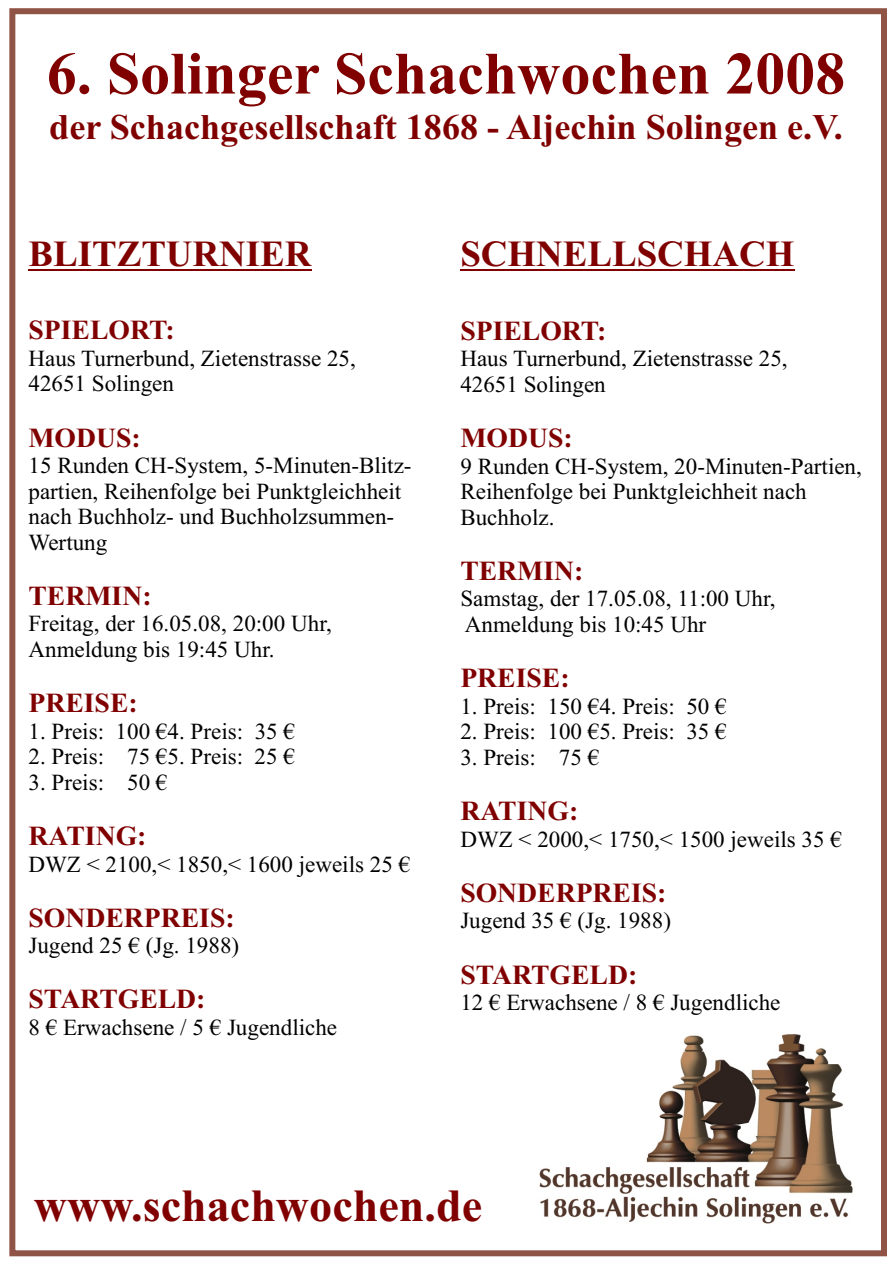
<style>
.page{position:relative;width:894px;height:1263px;background:#fff}
.page>*{position:absolute;margin:0;border:0;box-sizing:border-box;transform-origin:0 0}
.t1{font:700 60px "Times New Roman";color:#800000}
.t2{font:700 46.05px "Times New Roman";color:#800000}
.t3{font:700 36.9px "Times New Roman";color:#800000}
.t4{font:700 36.15px "Times New Roman";color:#800000}
.t5{font:700 27.75px "Times New Roman";color:#800000}
.t6{font:700 27.6px "Times New Roman";color:#800000}
.t7{font:23.1px/25.5px "Times New Roman";color:#000}
</style>
<div class="page">
<hr style="left:29px;top:269px;width:283px;height:2px;background:#800000">
<img style="left:539px;top:1034px;width:314px;height:190px">
<hr style="left:460px;top:270px;width:335px;height:1px;background:#800000">
<div style="left:9px;top:8px;width:878px;height:1248px;border:6px solid #8f5445"></div>
<h1 class="t1" style="left:47px;top:53px;width:800px">6. Solinger Schachwochen 2008</h1>
<h3 class="t4" style="left:49px;top:114px;width:795px">der Schachgesellschaft 1868 - Aljechin Solingen e.V.</h3>
<h3 class="t3" style="left:29px;top:241px;width:285px">BLITZTURNIER</h3>
<p class="t6" style="left:29px;top:321px;width:148px">SPIELORT:</p>
<p class="t7" style="left:29px;top:348px;width:329px">Haus Turnerbund, Zietenstrasse 25,<br>42651 Solingen</p>
<p class="t6" style="left:29px;top:428px;width:114px">MODUS:</p>
<p class="t7" style="left:29px;top:455px;width:385px">15 Runden CH-System, 5-Minuten-Blitz&shy;partien, Reihenfolge bei Punktgleichheit nach Buchholz- und Buchholzsummen-<br>Wertung</p>
<p class="t6" style="left:29px;top:586px;width:125px">TERMIN:</p>
<p class="t7" style="left:28px;top:613px;width:305px">Freitag, der 16.05.08, 20:00 Uhr,<br>Anmeldung bis 19:45 Uhr.</p>
<p class="t6" style="left:29px;top:694px;width:111px">PREISE:</p>
<p class="t7" style="left:28px;top:720px;width:268px">1. Preis: 100 €4. Preis: 35 €</p>
<p class="t7" style="left:28px;top:746px;width:268px">2. Preis: 75 €5. Preis: 25 €</p>
<p class="t7" style="left:28px;top:772px;width:141px">3. Preis: 50 €</p>
<p class="t6" style="left:29px;top:826px;width:119px">RATING:</p>
<p class="t7" style="left:28px;top:853px;width:383px">DWZ &lt; 2100,&lt; 1850,&lt; 1600 jeweils 25 €</p>
<p class="t6" style="left:29px;top:908px;width:208px">SONDERPREIS:</p>
<p class="t7" style="left:28px;top:935px;width:212px">Jugend 25 € (Jg. 1988)</p>
<p class="t6" style="left:29px;top:990px;width:178px">STARTGELD:</p>
<p class="t7" style="left:28px;top:1017px;width:310px">8 € Erwachsene / 5 € Jugendliche</p>
<h3 class="t3" style="left:460px;top:241px;width:336px">SCHNELLSCHACH</h3>
<p class="t5" style="left:460px;top:321px;width:148px">SPIELORT:</p>
<p class="t7" style="left:460px;top:348px;width:329px">Haus Turnerbund, Zietenstrasse 25,<br>42651 Solingen</p>
<p class="t5" style="left:460px;top:428px;width:114px">MODUS:</p>
<p class="t7" style="left:460px;top:455px;width:403px">9 Runden CH-System, 20-Minuten-Partien,<br>Reihenfolge bei Punktgleichheit nach<br>Buchholz.</p>
<p class="t5" style="left:460px;top:561px;width:124px">TERMIN:</p>
<p class="t7" style="left:460px;top:588px;width:317px">Samstag, der 17.05.08, 11:00 Uhr,<br>Anmeldung bis 10:45 Uhr</p>
<p class="t5" style="left:460px;top:668px;width:111px">PREISE:</p>
<p class="t7" style="left:460px;top:695px;width:268px">1. Preis: 150 €4. Preis: 50 €</p>
<p class="t7" style="left:460px;top:721px;width:268px">2. Preis: 100 €5. Preis: 35 €</p>
<p class="t7" style="left:460px;top:747px;width:140px">3. Preis: 75 €</p>
<p class="t5" style="left:460px;top:801px;width:119px">RATING:</p>
<p class="t7" style="left:460px;top:828px;width:383px">DWZ &lt; 2000,&lt; 1750,&lt; 1500 jeweils 35 €</p>
<p class="t5" style="left:460px;top:883px;width:208px">SONDERPREIS:</p>
<p class="t7" style="left:460px;top:910px;width:212px">Jugend 35 € (Jg. 1988)</p>
<p class="t5" style="left:460px;top:965px;width:178px">STARTGELD:</p>
<p class="t7" style="left:460px;top:992px;width:322px">12 € Erwachsene / 8 € Jugendliche</p>
<h2 class="t2" style="left:34px;top:1190px;width:450px">www.schachwochen.de</h2>
</div>
